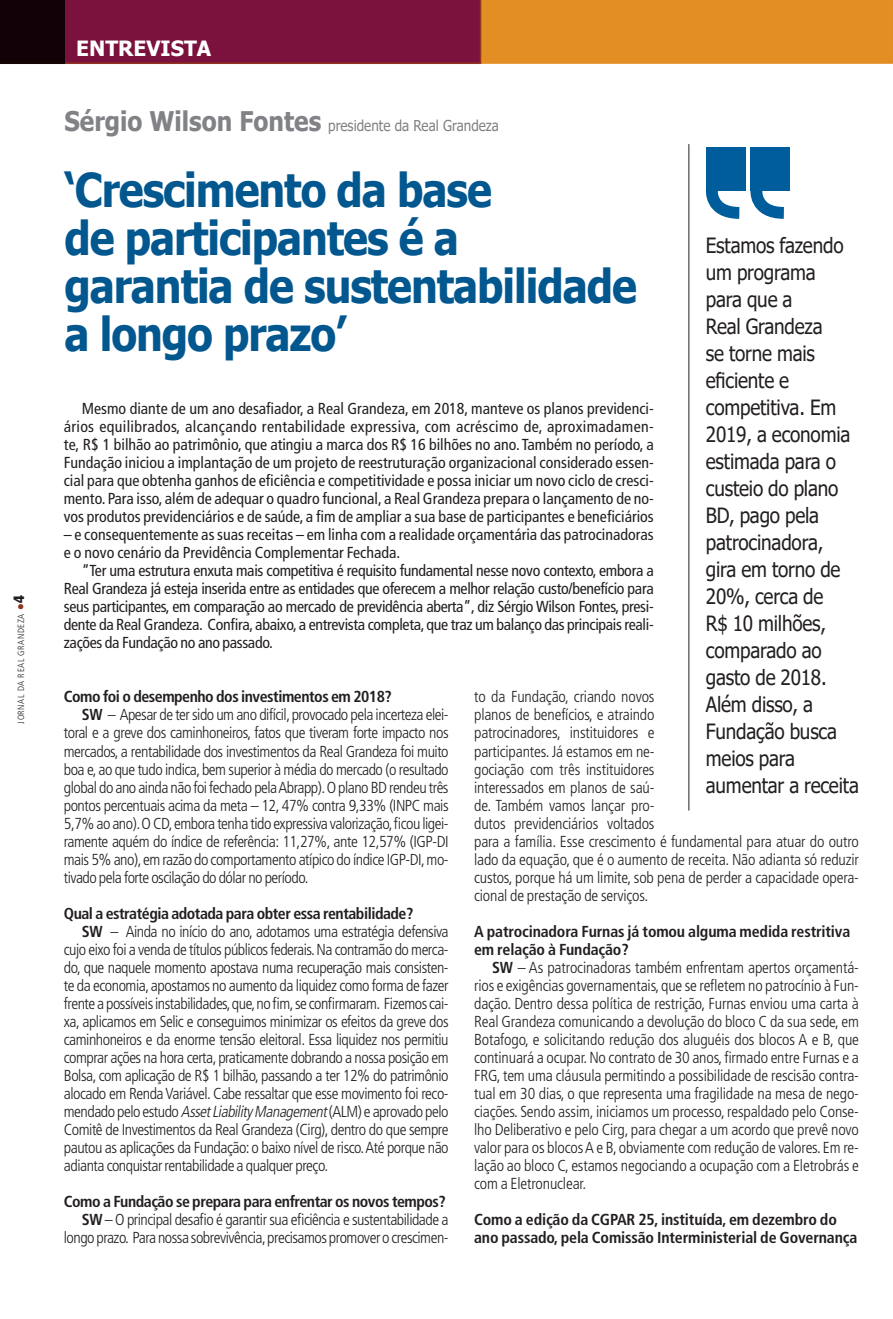
<style>
.page{position:relative;width:893px;height:1319px;background:#fff}
.page>*{position:absolute;margin:0;border:0;box-sizing:border-box;transform-origin:0 0}
.Titulo_1{font:700 46.5px "Tahoma";letter-spacing:-.025em;color:#03578f;scale:.9 1}
.Olho_Mengo{font:21px/27px "Tahoma";letter-spacing:-.01em;color:#231f20;scale:.9 1}
.t1{font:700 21px "Tahoma";color:#fff}
.TEXT{font:300 condensed 15.9px/18px "Frutiger";letter-spacing:-.01em;color:#231f20;text-align:justify}
.TEXT-2{font:condensed 15.9px/18px "Frutiger";color:#231f20;text-align:justify}
.Entrevista_pergunta{font:700 condensed 15.9px/18px "Frutiger";letter-spacing:-.01em;color:#231f20}
.Entrevista_pergunta-2{font:700 condensed 15.9px "Frutiger";letter-spacing:-.03em;color:#231f20}
.TEXT-3{font:300 condensed 15.9px/18px "Frutiger";letter-spacing:-.03em;color:#231f20;text-align:right}
.TIT_PEQ{font:15px "Tahoma";color:#808285;scale:.9 1}
.t2{font:300 condensed 9px "Frutiger";letter-spacing:.06em;color:#231f20}
.s1{color:#8f3520}
.s2{font-weight:900;font-size:15px}
.s3{font-weight:700;font-size:27px}
.s4{font-weight:700}
.s5{font-style:italic}
</style>
<div class="page">
<div style="left:481px;top:0;width:411px;height:64px;background:#e28e25"></div>
<svg style="left:892px;top:0;width:1px;height:64px"></svg>
<div style="left:65px;top:0;width:416px;height:64px;background:#7b113d"></div>
<div style="left:0;top:0;width:65px;height:64px;background:#100207"></div>
<hr style="left:689px;top:144px;width:1px;height:666px;background:#231f20">
<div style="left:750px;top:147px;width:40px;height:44px;background:#005d9c"></div>
<div style="left:706px;top:147px;width:40px;height:44px;background:#005d9c"></div>
<svg style="left:705px;top:189px;width:79px;height:30px"></svg>
<p class="t2" style="left:16px;top:723px;width:130px;rotate:-90deg">JORNAL DA REAL GRANDEZA <span class="s1">●</span><span class="s2">4</span></p>
<p class="t1" style="left:76px;top:33px;width:136px">ENTREVISTA</p>
<p class="TIT_PEQ" style="left:65px;top:116px;width:484px"><span class="s3">Sérgio Wilson Fontes</span> presidente da Real Grandeza</p>
<p class="Titulo_1" style="left:65px;top:157px;width:476px">‘Crescimento da base</p>
<p class="Titulo_1" style="left:65px;top:205px;width:440px">de participantes é a</p>
<p class="Titulo_1" style="left:65px;top:253px;width:637px">garantia de sustentabilidade</p>
<p class="Titulo_1" style="left:65px;top:301px;width:315px">a longo prazo’</p>
<p class="Olho_Mengo" style="left:706px;top:233px;width:155px">Estamos fazendo um programa</p>
<p class="Olho_Mengo" style="left:706px;top:287px;width:98px">para que a</p>
<p class="Olho_Mengo" style="left:706px;top:314px;width:172px">Real Grandeza<br>se torne mais eficiente e competitiva. Em<br>2019, a economia estimada para o custeio do plano<br>BD, pago pela patrocinadora, gira em torno de<br>20%, cerca de<br>R$ 10 milhões, comparado ao gasto de 2018.<br>Além disso, a<br>Fundação busca meios para aumentar a receita</p>
<p class="TEXT-2" style="left:64px;top:400px;width:592px;text-indent:18px">Mesmo diante de um ano desafiador, a Real Grandeza, em 2018, manteve os planos previdenci&shy;ários equilibrados, alcançando rentabilidade expressiva, com acréscimo de, aproximadamen&shy;te, R$ 1 bilhão ao patrimônio, que atingiu a marca dos R$ 16 bilhões no ano. Também no período, a Fundação iniciou a implantação de um projeto de reestruturação organizacional considerado essen&shy;cial para que obtenha ganhos de eficiência e competitividade e possa iniciar um novo ciclo de cresci&shy;mento. Para isso, além de adequar o quadro funcional, a Real Grandeza prepara o lançamento de no&shy;vos produtos previdenciários e de saúde, a fim de ampliar a sua base de participantes e beneficiários</p>
<p class="TEXT-2" style="left:64px;top:526px;width:591px">– e consequentemente as suas receitas – em linha com a realidade orçamentária das patrocinadoras e o novo cenário da Previdência Complementar Fechada.</p>
<p class="TEXT-2" style="left:64px;top:562px;width:592px;text-indent:18px">“Ter uma estrutura enxuta mais competitiva é requisito fundamental nesse novo contexto, embora a Real Grandeza já esteja inserida entre as entidades que oferecem a melhor relação custo/benefício para seus participantes, em comparação ao mercado de previdência aberta”, diz Sérgio Wilson Fontes, presi&shy;dente da Real Grandeza. Confira, abaixo, a entrevista completa, que traz um balanço das principais reali&shy;zações da Fundação no ano passado.</p>
<p class="Entrevista_pergunta-2" style="left:64px;top:687px;width:330px">Como foi o desempenho dos investimentos em 2018?</p>
<p class="TEXT" style="left:64px;top:706px;width:386px;text-indent:18px"><span class="s4">SW</span> – Apesar de ter sido um ano difícil, provocado pela incerteza elei&shy;toral e a greve dos caminhoneiros, fatos que tiveram forte impacto nos mercados, a rentabilidade dos investimentos da Real Grandeza foi muito boa e, ao que tudo indica, bem superior à média do mercado (o resultado global do ano ainda não foi fechado pela Abrapp). O plano BD rendeu três pontos percentuais acima da meta – 12, 47% contra 9,33% (INPC mais 5,7% ao ano). O CD, embora tenha tido expressiva valorização, ficou ligei&shy;ramente aquém do índice de referência: 11,27%, ante 12,57% (IGP-DI mais 5% ano), em razão do comportamento atípico do índice IGP-DI, mo&shy;tivado pela forte oscilação do dólar no período.</p>
<p class="Entrevista_pergunta-2" style="left:64px;top:903px;width:351px">Qual a estratégia adotada para obter essa rentabilidade?</p>
<p class="TEXT" style="left:64px;top:922px;width:386px;text-indent:18px"><span class="s4">SW</span> – Ainda no início do ano, adotamos uma estratégia defensiva cujo eixo foi a venda de títulos públicos federais. Na contramão do merca&shy;do, que naquele momento apostava numa recuperação mais consisten&shy;te da economia, apostamos no aumento da liquidez como forma de fazer frente a possíveis instabilidades, que, no fim, se confirmaram. Fizemos cai&shy;xa, aplicamos em Selic e conseguimos minimizar os efeitos da greve dos caminhoneiros e da enorme tensão eleitoral. Essa liquidez nos permitiu comprar ações na hora certa, praticamente dobrando a nossa posição em Bolsa, com aplicação de R$ 1 bilhão, passando a ter 12% do patrimônio alocado em Renda Variável. Cabe ressaltar que esse movimento foi reco&shy;mendado pelo estudo <span class="s5">AssetLiabilityManagement</span>(ALM) e aprovado pelo Comitê de Investimentos da Real Grandeza (Cirg), dentro do que sempre pautou as aplicações da Fundação: o baixo nível de risco. Até porque não adianta conquistar rentabilidade a qualquer preço.</p>
<p class="Entrevista_pergunta-2" style="left:64px;top:1191px;width:384px">Como a Fundação se prepara para enfrentar os novos tempos?</p>
<p class="TEXT-3" style="left:64px;top:1210px;width:386px"><span class="s4">SW</span> – O principal desafio é garantir sua eficiência e sustentabilidade a longo prazo. Para nossa sobrevivência, precisamos promover o crescimen-</p>
<p class="TEXT" style="left:474px;top:688px;width:386px;text-align:left">to da Fundação, criando novos<br>planos de benefícios, e atraindo<br>patrocinadores, instituidores e<br>participantes. Já estamos em ne-<br>gociação com três instituidores<br>interessados em planos de saú-<br>de. Também vamos lançar pro-<br>dutos previdenciários voltados<br>para a família. Esse crescimento é fundamental para atuar do outro lado da equação, que é o aumento de receita. Não adianta só reduzir custos, porque há um limite, sob pena de perder a capacidade opera&shy;cional de prestação de serviços.</p>
<p class="Entrevista_pergunta" style="left:474px;top:922px;width:378px">A patrocinadora Furnas já tomou alguma medida restritiva em relação à Fundação?</p>
<p class="TEXT" style="left:474px;top:958px;width:386px;text-indent:18px"><span class="s4">SW</span> – As patrocinadoras também enfrentam apertos orçamentá&shy;rios e exigências governamentais, que se refletem no patrocínio à Fun&shy;dação. Dentro dessa política de restrição, Furnas enviou uma carta à Real Grandeza comunicando a devolução do bloco C da sua sede, em Botafogo, e solicitando redução dos aluguéis dos blocos A e B, que continuará a ocupar. No contrato de 30 anos, firmado entre Furnas e a FRG, tem uma cláusula permitindo a possibilidade de rescisão contra&shy;tual em 30 dias, o que representa uma fragilidade na mesa de nego&shy;ciações. Sendo assim, iniciamos um processo, respaldado pelo Conse&shy;lho Deliberativo e pelo Cirg, para chegar a um acordo que prevê novo valor para os blocos A e B, obviamente com redução de valores. Em re&shy;lação ao bloco C, estamos negociando a ocupação com a Eletrobrás e com a Eletronuclear.</p>
<p class="Entrevista_pergunta" style="left:474px;top:1210px;width:385px">Como a edição da CGPAR 25, instituída, em dezembro do ano passado, pela Comissão Interministerial de Governança</p>
</div>
